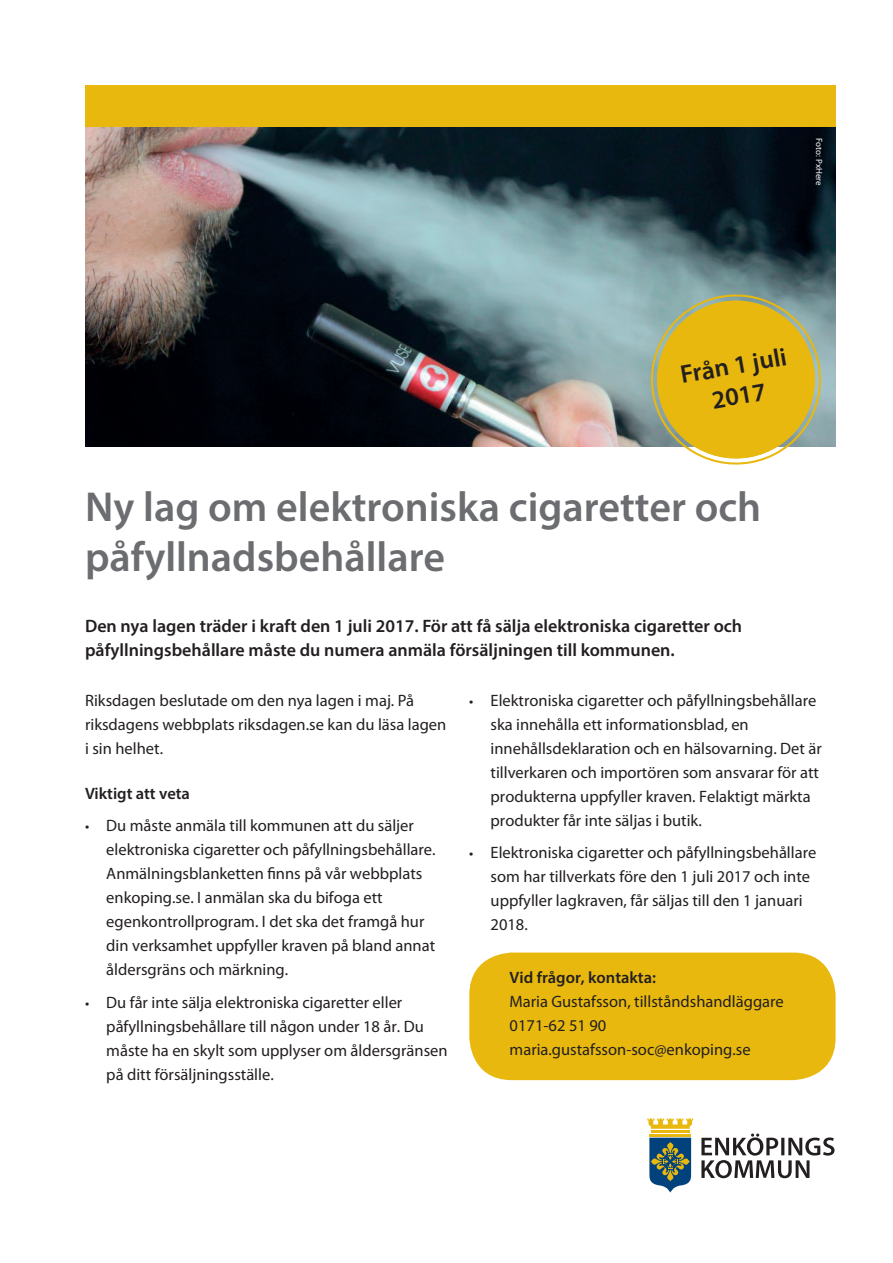
<style>
.page{position:relative;width:893px;height:1263px;background:#fff}
.page>*{position:absolute;margin:0;border:0;box-sizing:border-box;transform-origin:0 0}
.t1{font:600 42px/50.4px "Myriad Pro";color:#6c6d70}
.t2{font:600 25.5px/30.6px "Myriad Pro";color:#231f20;text-align:center}
.t3{font:600 18px/24px "Myriad Pro";color:#231f20}
.t4{font:16.5px/24px "Myriad Pro";color:#231f20}
.t5{font:600 16.5px "Myriad Pro";color:#231f20}
.t6{font:9px "Myriad Pro";color:#fff}
.s1{font-size:15px}
</style>
<div class="page">
<svg style="left:649px;top:1138px;width:42px;height:55px;background:#4f727a"></svg>
<hr style="left:651px;top:1130px;width:39px;height:3px;background:#e8b80e">
<svg style="left:647px;top:1118px;width:46px;height:11px"></svg>
<hr style="left:649px;top:1134px;width:42px;height:2px;background:#e8b80e">
<svg style="left:701px;top:1133px;width:133px;height:45px"></svg>
<div style="left:85px;top:85px;width:751px;height:43px;background:#e8b80e"></div>
<img style="left:85px;top:128px;width:751px;height:318px">
<div style="left:469px;top:952px;width:367px;height:128px;background:#e8b80e;border-radius:43px"></div>
<svg style="left:645px;top:289px;width:182px;height:176px;background:#cfb84b"></svg>
<p class="t6" style="left:824px;top:138px;width:49px;rotate:90deg">Foto: PxHere</p>
<h2 class="t2" style="left:678px;top:359px;width:109px;rotate:-10deg">Från 1 juli<br>2017</h2>
<h1 class="t1" style="left:85px;top:480px;width:678px">Ny lag om elektroniska cigaretter och påfyllnadsbehållare</h1>
<p class="t3" style="left:85px;top:614px;width:659px">Den nya lagen träder i kraft den 1 juli 2017. För att få sälja elektroniska cigaretter och påfyllningsbehållare måste du numera anmäla försäljningen till kommunen.</p>
<p class="t4" style="left:85px;top:688px;width:363px">Riksdagen beslutade om den nya lagen i maj. På riksdagens webbplats riksdagen.se kan du läsa lagen i sin helhet.</p>
<p class="t5" style="left:85px;top:783px;width:106px">Viktigt att veta</p>
<p class="t4" style="left:106px;top:814px;width:331px;text-indent:-21px"><span class="s1">•</span> Du måste anmäla till kommunen att du säljer elektroniska cigaretter och påfyllningsbehållare.<br>Anmälningsblanketten finns på vår webbplats enkoping.se. I anmälan ska du bifoga ett egenkontrollprogram. I det ska det framgå hur din verksamhet uppfyller kraven på bland annat åldersgräns och märkning.</p>
<p class="t4" style="left:106px;top:991px;width:343px;text-indent:-21px"><span class="s1">•</span> Du får inte sälja elektroniska cigaretter eller påfyllningsbehållare till någon under 18 år. Du måste ha en skylt som upplyser om åldersgränsen på ditt försäljningsställe.</p>
<p class="t4" style="left:491px;top:688px;width:333px;text-indent:-21px"><span class="s1">•</span> Elektroniska cigaretter och påfyllningsbehållare ska innehålla ett informationsblad, en innehållsdeklaration och en hälsovarning. Det är tillverkaren och importören som ansvarar för att produkterna uppfyller kraven. Felaktigt märkta produkter får inte säljas i butik.</p>
<p class="t4" style="left:491px;top:841px;width:327px;text-indent:-21px"><span class="s1">•</span> Elektroniska cigaretter och påfyllningsbehållare som har tillverkats före den 1 juli 2017 och inte uppfyller lagkraven, får säljas till den 1 januari 2018.</p>
<p class="t5" style="left:510px;top:967px;width:148px">Vid frågor, kontakta:</p>
<p class="t4" style="left:510px;top:990px;width:276px">Maria Gustafsson, tillståndshandläggare<br>0171-62 51 90 maria.gustafsson-soc@enkoping.se</p>
</div>
